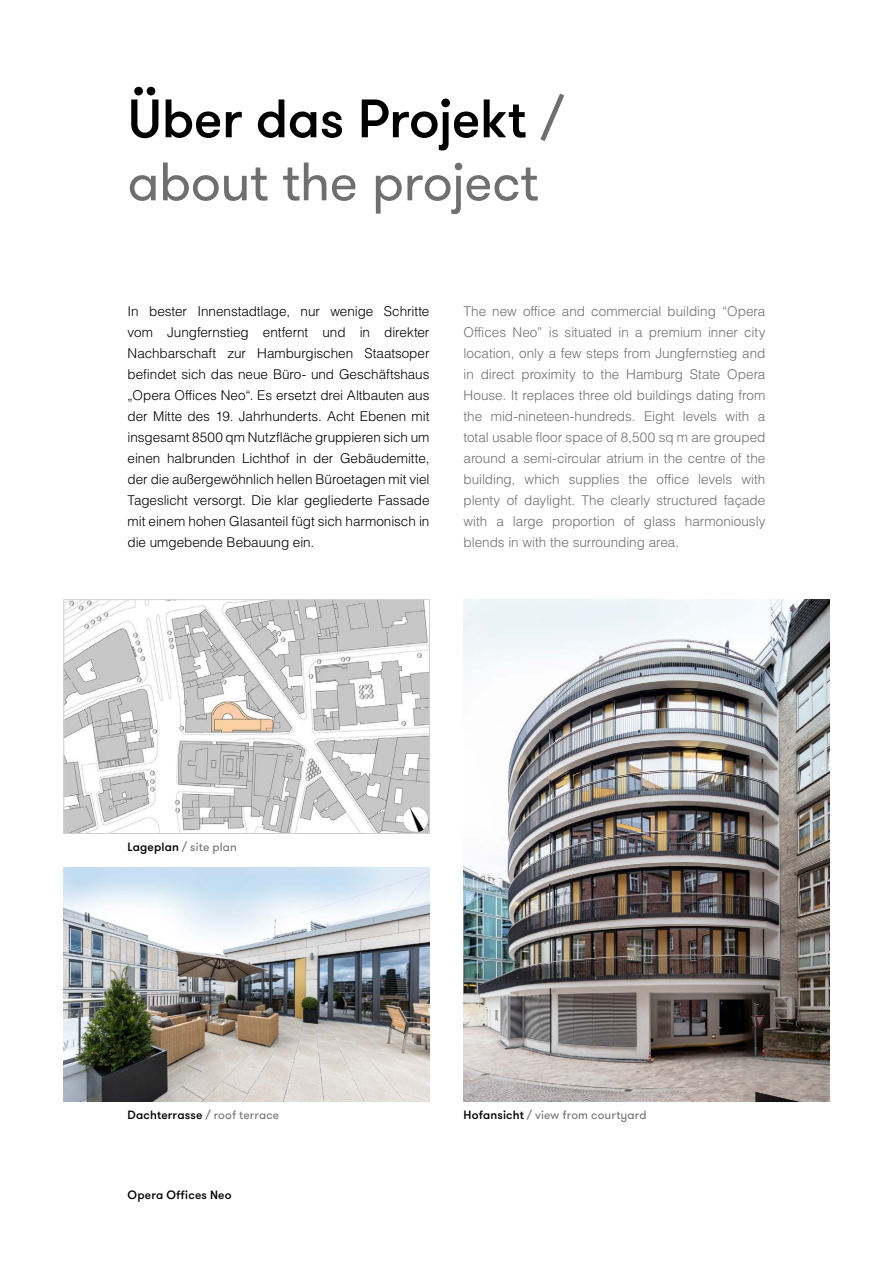
<style>
.page{position:relative;width:893px;height:1263px;background:#fff}
.page>*{position:absolute;margin:0;border:0;box-sizing:border-box;transform-origin:0 0}
.t1{font:54px/63px "GT Walsheim";letter-spacing:-.01em;color:#706f6f}
.t2{font:300 13.5px/21px "Helvetica LT Pro";color:#706f6f;text-align:justify}
.t3{font:300 13.5px/21px "Helvetica LT Pro";letter-spacing:-.005em;color:#000;text-align:justify}
.t4{font:12px "GT Walsheim";letter-spacing:.015em;color:#706f6f}
.t5{font:500 12px "GT Walsheim";letter-spacing:.015em;color:#000}
.s1{font-weight:500;color:#000}
.s2{font-weight:400;color:#706f6f}
</style>
<div class="page">
<img style="left:64px;top:867px;width:365px;height:234px">
<img style="left:66px;top:601px;width:362px;height:230px">
<div style="left:64px;top:599px;width:366px;height:234px;border:1px solid #d0d0d0"></div>
<img style="left:463px;top:600px;width:366px;height:501px">
<h1 class="t1" style="left:128px;top:88px;width:438px"><span class="s1">Über das Projekt</span> / about the project</h1>
<p class="t3" style="left:128px;top:300px;width:303px">In bester Innenstadtlage, nur wenige Schritte vom Jungfernstieg entfernt und in direkter Nachbarschaft zur Hamburgischen Staatsoper befindet sich das neue Büro- und Geschäftshaus „Opera Offices Neo“. Es ersetzt drei Altbauten aus der Mitte des 19. Jahrhunderts. Acht Ebenen mit insgesamt 8500 qm Nutzfläche gruppieren sich um einen halbrunden Lichthof in der Gebäudemitte, der die außergewöhnlich hellen Büroetagen mit viel Tageslicht versorgt. Die klar gegliederte Fassade mit einem hohen Glasanteil fügt sich harmonisch in die umgebende Bebauung ein.</p>
<p class="t2" style="left:463px;top:300px;width:303px">The new office and commercial building “Opera Offices Neo” is situated in a premium inner city location, only a few steps from Jungfernstieg and in direct proximity to the Hamburg State Opera House. It replaces three old buildings dating from the mid-nineteen-hundreds. Eight levels with a total usable floor space of 8,500 sq m are grouped around a semi-circular atrium in the centre of the building, which supplies the office levels with plenty of daylight. The clearly structured façade with a large proportion of glass harmoniously blends in with the surrounding area.</p>
<p class="t4" style="left:128px;top:839px;width:111px"><span class="s1">Lageplan</span> / site plan</p>
<p class="t5" style="left:128px;top:1107px;width:153px">Dachterrasse <span class="s2">/ roof terrace</span></p>
<p class="t4" style="left:463px;top:1107px;width:184px"><span class="s1">Hofansicht</span> / view from courtyard</p>
<p class="t5" style="left:128px;top:1187px;width:106px">Opera Offices Neo</p>
</div>
